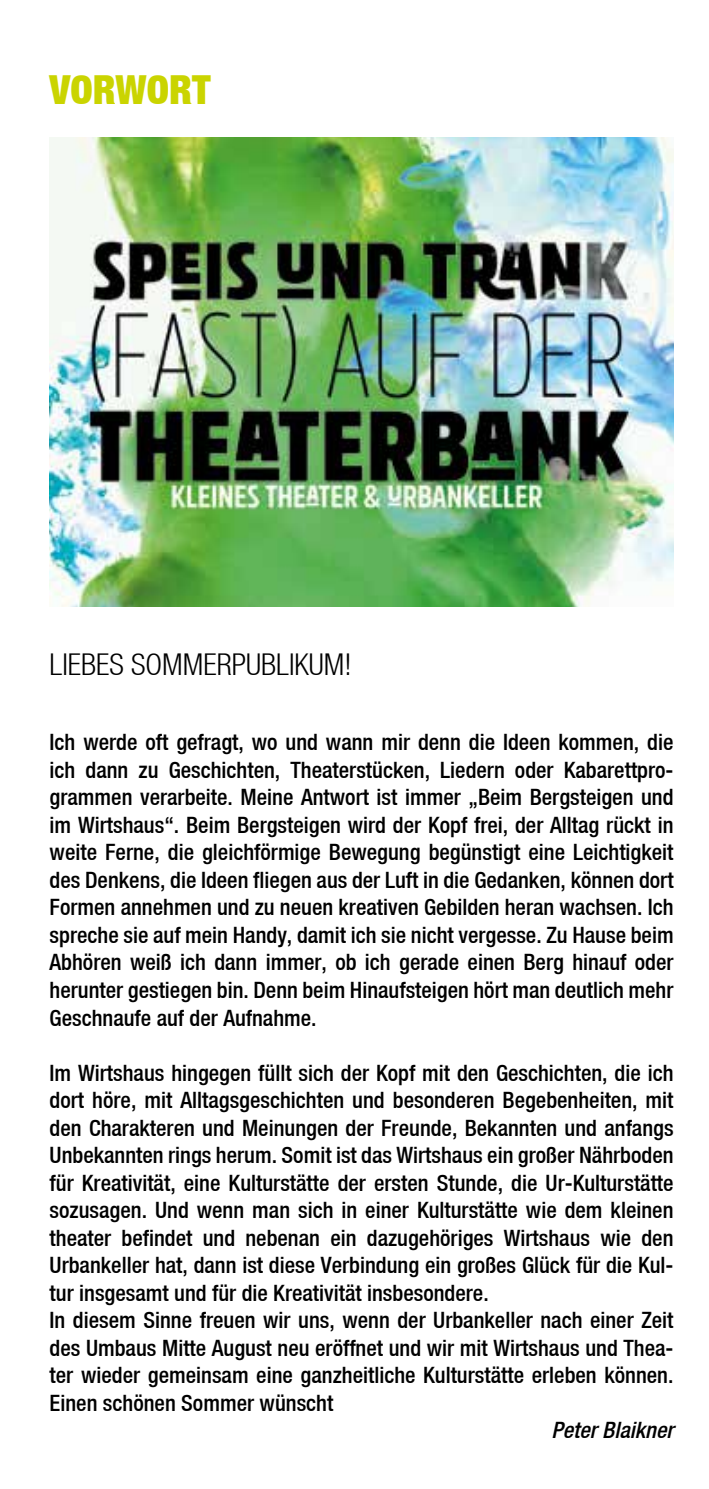
<style>
.page{position:relative;width:709px;height:1489px;background:#fff}
.page>*{position:absolute;margin:0;border:0;box-sizing:border-box;transform-origin:0 0}
.t1{font:40px "Helvetica Neue Black Cond";color:#cad400}
.t2{font:30px "Helvetica Neue Light Cond";color:#000}
.t3{font:22.5px/27.5px "Helvetica Neue Medium Cond";color:#000;text-align:justify}
.t4{font:22.5px "Helvetica Neue Medium Cond Obl";color:#000}
</style>
<div class="page">
<img style="left:50px;top:137px;width:623px;height:470px">
<h1 class="t1" style="left:50px;top:67px;width:162px">VORWORT</h1>
<h2 class="t2" style="left:50px;top:646px;width:303px">LIEBES SOMMERPUBLIKUM!</h2>
<p class="t3" style="left:50px;top:729px;width:625px">Ich werde oft gefragt, wo und wann mir denn die Ideen kommen, die ich dann zu Geschichten, Theaterstücken, Liedern oder Kabarettpro&shy;grammen verarbeite. Meine Antwort ist immer „Beim Bergsteigen und im Wirtshaus“. Beim Bergsteigen wird der Kopf frei, der Alltag rückt in weite Ferne, die gleichförmige Bewegung begünstigt eine Leichtigkeit des Denkens, die Ideen fliegen aus der Luft in die Gedanken, können dort Formen annehmen und zu neuen kreativen Gebilden heran wachsen. Ich spreche sie auf mein Handy, damit ich sie nicht vergesse. Zu Hause beim Abhören weiß ich dann immer, ob ich gerade einen Berg hinauf oder herunter gestiegen bin. Denn beim Hinaufsteigen hört man deutlich mehr Geschnaufe auf der Aufnahme.</p>
<p class="t3" style="left:50px;top:1059px;width:625px;text-align:left">Im Wirtshaus hingegen füllt sich der Kopf mit den Geschichten, die ich dort höre, mit Alltagsgeschichten und besonderen Begebenheiten, mit den Charakteren und Meinungen der Freunde, Bekannten und anfangs Unbekannten rings herum. Somit ist das Wirtshaus ein großer Nährboden für Kreativität, eine Kulturstätte der ersten Stunde, die Ur-Kulturstätte sozusagen. Und wenn man sich in einer Kulturstätte wie dem kleinen theater befindet und nebenan ein dazugehöriges Wirtshaus wie den Urbankeller hat, dann ist diese Verbindung ein großes Glück für die Kul&shy;tur insgesamt und für die Kreativität insbesondere.<br>In diesem Sinne freuen wir uns, wenn der Urbankeller nach einer Zeit des Umbaus Mitte August neu eröffnet und wir mit Wirtshaus und Thea&shy;ter wieder gemeinsam eine ganzheitliche Kulturstätte erleben können.<br>Einen schönen Sommer wünscht</p>
<p class="t4" style="left:551px;top:1416px;width:124px">Peter Blaikner</p>
</div>
